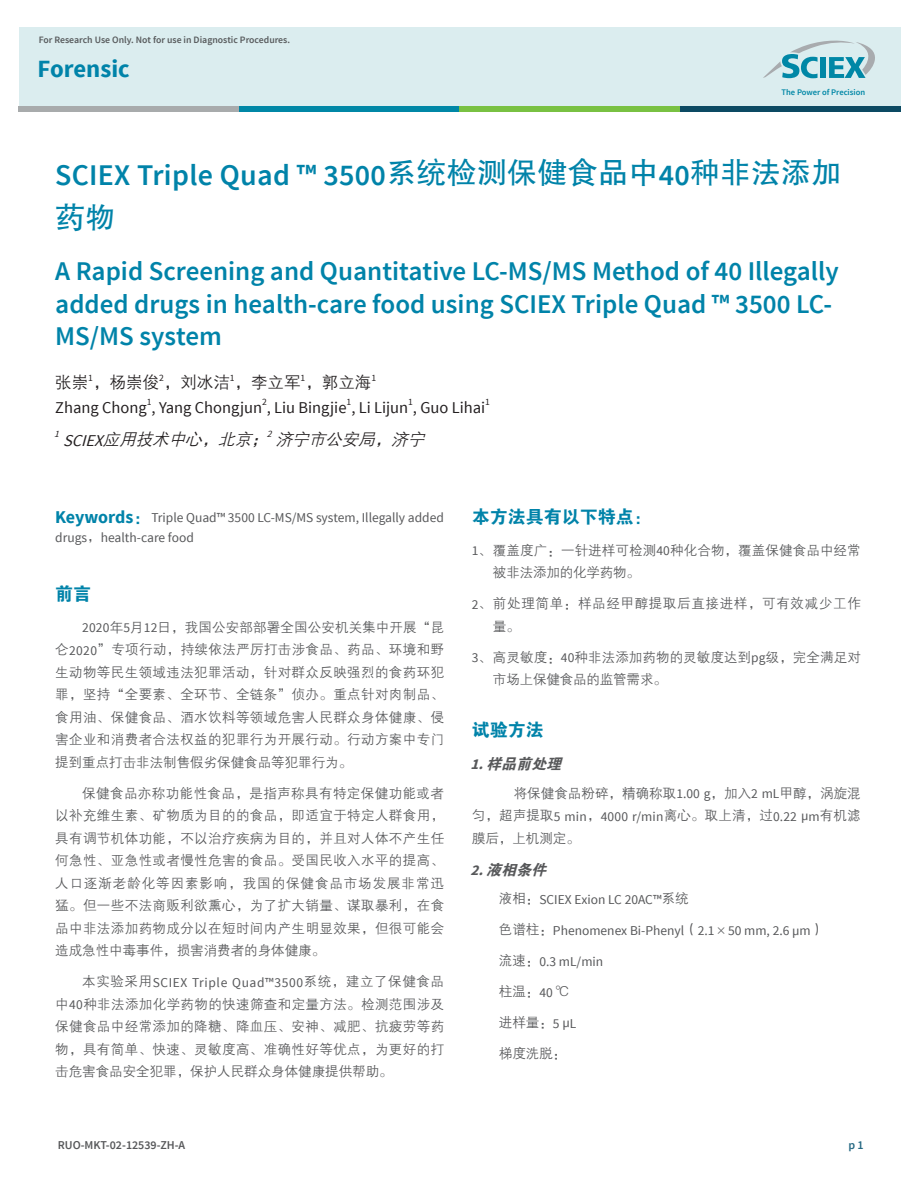
<style>
.page{position:relative;width:918px;height:1188px;background:#fff}
.page>*{position:absolute;margin:0;border:0;box-sizing:border-box;transform-origin:0 0}
.t1{font:600 30px "Source Sans Pro";letter-spacing:.01em;color:#0083a9}
.t2{font:30px "FZHTK GBK1 0";color:#0083a9}
.t3{font:600 27px/32.4px "Source Sans Pro";color:#0083a9}
.t4{font:700 24.75px "Source Sans Pro";color:#0083a9}
.t5{font:18px "FZDHTK GBK1 0";color:#0083a9}
.t6{font:16.5px "Source Sans Pro";color:#231f20}
.t7{font:italic 16.5px "FZZDXK GBK1 0";color:#231f20}
.t8{font:16.5px "FZZDXK GBK1 0";color:#231f20}
.t9{font:italic 15px "FZDHTK GBK1 0";color:#57585a}
.t10{font:13.5px/22.5px "FZZDXK GBK1 0";letter-spacing:.005em;color:#57585a;text-align:justify}
.t11{font:13.5px/20.2px "Source Sans Pro";color:#57585a}
.t12{font:13.5px "Source Sans Pro";letter-spacing:.045em;color:#57585a}
.t13{font:13.5px/22.5px "FZZDXK GBK1 0";letter-spacing:.05em;color:#57585a}
.t14{font:600 12px "Source Sans Pro";color:#57585a}
.t15{font:600 12px "Source Sans Pro";color:#266983}
.t16{font:600 9.75px "Source Sans Pro";color:#575a5c}
.t17{font:9.6px "Source Sans Pro";color:#231f20}
.t18{font:italic 9.6px "Source Sans Pro";color:#231f20}
.t19{font:600 8.55px "Source Sans Pro";color:#0087a6}
.s1{font-family:"FZHTK GBK1 0";font-weight:400}
.s2{font-family:"Source Sans Pro"}
.s3{font-weight:700;font-size:18px;color:#0083a9}
.s4{font-family:"FZDHTK GBK1 0";font-size:18px;color:#0083a9}
.s5{font-family:"FZZDXK GBK1 0"}
.s6{font-family:"Source Sans Pro";font-weight:700}
</style>
<div class="page">
<div style="left:19px;top:27px;width:881px;height:84px;background:#dbedef"></div>
<svg style="left:763px;top:41px;width:112px;height:37px"></svg>
<div style="left:19px;top:106px;width:220px;height:5px;background:#a8abac"></div>
<div style="left:239px;top:106px;width:220px;height:5px;background:#0087a6"></div>
<div style="left:459px;top:106px;width:221px;height:5px;background:#79c142"></div>
<div style="left:680px;top:106px;width:220px;height:5px;background:#0c4a63"></div>
<p class="t16" style="left:39px;top:33px;width:253px">For Research Use Only. Not for use in Diagnostic Procedures.</p>
<h3 class="t4" style="left:38px;top:53px;width:94px">Forensic</h3>
<p class="t19" style="left:782px;top:86px;width:85px">The Power of Precision</p>
<h1 class="t1" style="left:55px;top:156px;width:788px">SCIEX Triple Quad ™ 3500<span class="s1">系统检测保健食品中</span>40<span class="s1">种非法添加</span></h1>
<h1 class="t2" style="left:55px;top:201px;width:62px">药物</h1>
<h2 class="t3" style="left:55px;top:256px;width:785px">A Rapid Screening and Quantitative LC-MS/MS Method of 40 Illegally added drugs in health-care food using SCIEX Triple Quad ™ 3500 LC-<br>MS/MS system</h2>
<p class="t8" style="left:55px;top:373px;width:322px">张崇<sup>1</sup>，杨崇俊<sup>2</sup>，刘冰洁<sup>1</sup>，李立军<sup>1</sup>，郭立海<sup>1</sup></p>
<p class="t6" style="left:55px;top:397px;width:431px">Zhang Chong , Yang Chongjun , Liu Bingjie , Li Lijun , Guo Lihai</p>
<p class="t17" style="left:147px;top:396px;width:6px">1</p>
<p class="t17" style="left:262px;top:396px;width:6px">2</p>
<p class="t17" style="left:347px;top:396px;width:6px">1</p>
<p class="t17" style="left:408px;top:396px;width:6px">1</p>
<p class="t17" style="left:485px;top:396px;width:6px">1</p>
<p class="t18" style="left:54px;top:428px;width:10px">1</p>
<p class="t7" style="left:63px;top:430px;width:368px"><span class="s2">SCIEX</span>应用技术中心，北京；<sup>2</sup> 济宁市公安局，济宁</p>
<p class="t11" style="left:55px;top:507px;width:390px"><span class="s3">Keywords</span><span class="s4">：</span>Triple Quad™ 3500 LC-MS/MS system, Illegally added drugs<span class="s5">，</span>health-care food</p>
<h3 class="t5" style="left:55px;top:584px;width:37px">前言</h3>
<p class="t10" style="left:55px;top:616px;width:390px;text-indent:27px"><span class="s2">2020</span>年<span class="s2">5</span>月<span class="s2">12</span>日，我国公安部部署全国公安机关集中开展“昆仑<span class="s2">2020</span>”专项行动，持续依法严厉打击涉食品、药品、环境和野生动物等民生领域违法犯罪活动，针对群众反映强烈的食药环犯罪，坚持“全要素、全环节、全链条”侦办。重点针对肉制品、食用油、保健食品、酒水饮料等领域危害人民群众身体健康、侵害企业和消费者合法权益的犯罪行为开展行动。行动方案中专门提到重点打击非法制售假劣保健食品等犯罪行为。</p>
<p class="t10" style="left:55px;top:782px;width:390px;text-indent:27px">保健食品亦称功能性食品，是指声称具有特定保健功能或者以补充维生素、矿物质为目的的食品，即适宜于特定人群食用，具有调节机体功能，不以治疗疾病为目的，并且对人体不产生任何急性、亚急性或者慢性危害的食品。受国民收入水平的提高、人口逐渐老龄化等因素影响，我国的保健食品市场发展非常迅猛。但一些不法商贩利欲熏心，为了扩大销量、谋取暴利，在食品中非法添加药物成分以在短时间内产生明显效果，但很可能会造成急性中毒事件，损害消费者的身体健康。</p>
<p class="t12" style="left:82px;top:974px;width:363px"><span class="s5">本实验采用</span>SCIEX Triple Quad™3500<span class="s5">系统，建立了保健食品</span></p>
<p class="t10" style="left:55px;top:993px;width:390px">中<span class="s2">40</span>种非法添加化学药物的快速筛查和定量方法。检测范围涉及保健食品中经常添加的降糖、降血压、安神、减肥、抗疲劳等药物，具有简单、快速、灵敏度高、准确性好等优点，为更好的打击危害食品安全犯罪，保护人民群众身体健康提供帮助。</p>
<h3 class="t5" style="left:472px;top:507px;width:181px">本方法具有以下特点：</h3>
<p class="t10" style="left:493px;top:539px;width:369px;text-indent:-21px"><span class="s2">1</span>、覆盖度广：一针进样可检测<span class="s2">40</span>种化合物，覆盖保健食品中经常被非法添加的化学药物。</p>
<p class="t13" style="left:493px;top:592px;width:369px;text-indent:-21px"><span class="s2">2</span>、前处理简单：样品经甲醇提取后直接进样，可有效减少工作量。</p>
<p class="t10" style="left:493px;top:646px;width:369px;text-indent:-21px"><span class="s2">3</span>、高灵敏度：<span class="s2">40</span>种非法添加药物的灵敏度达到<span class="s2">pg</span>级，完全满足对市场上保健食品的监管需求。</p>
<h3 class="t5" style="left:472px;top:720px;width:73px">试验方法</h3>
<p class="t9" style="left:471px;top:756px;width:97px"><span class="s6">1.</span>样品前处理</p>
<p class="t10" style="left:514px;top:782px;width:349px">将保健食品粉碎，精确称取<span class="s2">1.00 g</span>，加入<span class="s2">2 mL</span>甲醇，涡旋混</p>
<p class="t11" style="left:472px;top:806px;width:390px"><span class="s5">匀，超声提取</span>5 min<span class="s5">，</span>4000 r/min<span class="s5">离心。取上清，过</span>0.22 μm<span class="s5">有机滤</span></p>
<p class="t10" style="left:472px;top:827px;width:109px">膜后，上机测定。</p>
<p class="t9" style="left:471px;top:862px;width:82px"><span class="s6">2.</span>液相条件</p>
<p class="t11" style="left:499px;top:889px;width:191px"><span class="s5">液相：</span>SCIEX Exion LC 20AC™<span class="s5">系统</span></p>
<p class="t11" style="left:499px;top:920px;width:327px"><span class="s5">色谱柱：</span>Phenomenex Bi-Phenyl<span class="s5">（</span>2.1<span class="s5">×</span>50 mm, 2.6 μm<span class="s5">）</span></p>
<p class="t11" style="left:499px;top:951px;width:106px"><span class="s5">流速：</span>0.3 mL/min</p>
<p class="t10" style="left:499px;top:980px;width:72px">柱温：<span class="s2">40</span> ℃</p>
<p class="t10" style="left:499px;top:1011px;width:79px">进样量：<span class="s2">5 μL</span></p>
<p class="t10" style="left:499px;top:1042px;width:69px">梯度洗脱：</p>
<p class="t14" style="left:58px;top:1137px;width:129px">RUO-MKT-02-12539-ZH-A</p>
<p class="t15" style="left:848px;top:1137px;width:17px">p 1</p>
</div>
